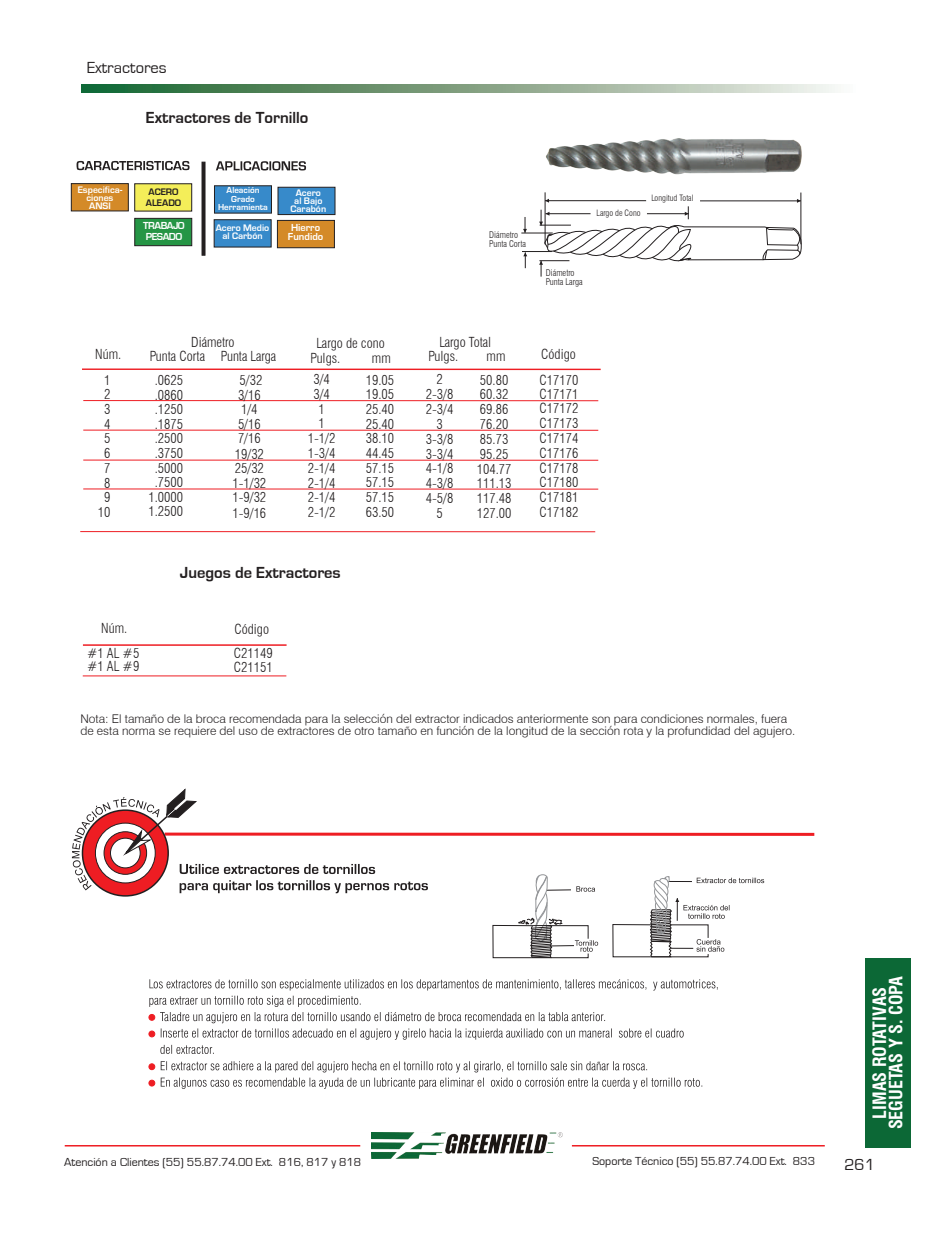
<style>
.page{position:relative;width:936px;height:1234px;background:#fff}
.page>*{position:absolute;margin:0;border:0;box-sizing:border-box;transform-origin:0 0}
.t1{font:700 condensed 18px/16.5px "Swiss 721 BT";color:#fff;text-align:center}
.t2{font:700 16.5px "Eurostile";color:#231f20}
.t3{font:16.5px "Eurostile";color:#231f20}
.t4{font:300 condensed 13.5px/14.7px "Swiss 721 BT";color:#231f20;text-align:center}
.t5{font:300 12px/12px "Swiss 721 BT";color:#231f20}
.t6{font:12px "Eurostile";color:#231f20}
.t7{font:700 10.5px/9px "Eurostile";color:#fff}
.t8{font:700 10.5px/10.5px "Eurostile";letter-spacing:-.05em;color:#fff}
.t9{font:700 9.75px/8.2px "Eurostile";color:#fff;text-align:center}
.t10{font:700 9.75px/10.5px "Eurostile";color:#231f20}
.t11{font:300 condensed 9px/9px "Swiss 721 BT";color:#231f20}
.t12{font:700 9px/8.2px "Eurostile";color:#fff;text-align:center}
.t13{font:300 condensed 8.55px "Swiss 721 BT";color:#231f20}
</style>
<div class="page">
<hr style="left:82px;top:368px;width:518px;height:2px;background:#ee1d23">
<hr style="left:83px;top:400px;width:515px;height:1px;background:#ee1d23">
<hr style="left:83px;top:430px;width:515px;height:1px;background:#ee1d23">
<hr style="left:83px;top:459px;width:515px;height:1px;background:#ee1d23">
<hr style="left:83px;top:488px;width:515px;height:1px;background:#ee1d23">
<hr style="left:80px;top:531px;width:515px;height:1px;background:#ee1d23">
<img style="left:546px;top:138px;width:256px;height:37px">
<hr style="left:521px;top:233px;width:31px;height:1px;background:#231f20">
<hr style="left:522px;top:251px;width:30px;height:1px;background:#231f20">
<hr style="left:545px;top:192px;width:1px;height:52px;background:#231f20">
<hr style="left:800px;top:192px;width:1px;height:52px;background:#231f20">
<svg style="left:523px;top:217px;width:4px;height:16px"></svg>
<svg style="left:523px;top:252px;width:4px;height:16px"></svg>
<svg style="left:539px;top:199px;width:263px;height:77px"></svg>
<hr style="left:165px;top:832px;width:649px;height:3px;background:#ee1d23">
<div style="left:148px;top:1013px;width:7px;height:7px;border:1px solid #ee1d23;border-radius:50%"></div>
<div style="left:148px;top:1030px;width:7px;height:7px;border:1px solid #ee1d23;border-radius:50%"></div>
<div style="left:148px;top:1063px;width:7px;height:6px;border:1px solid #ee1d23;border-radius:50%"></div>
<svg style="left:149px;top:979px;width:568px;height:109px"></svg>
<div style="left:148px;top:1079px;width:7px;height:7px;border:1px solid #ee1d23;border-radius:50%"></div>
<svg style="left:492px;top:874px;width:106px;height:84px"></svg>
<svg style="left:612px;top:876px;width:152px;height:81px"></svg>
<svg style="left:72px;top:788px;width:356px;height:105px"></svg>
<hr style="left:83px;top:675px;width:203px;height:1px;background:#ee1d23">
<hr style="left:83px;top:644px;width:203px;height:1px;background:#ee1d23">
<svg style="left:82px;top:85px;width:753px;height:7px"></svg>
<hr style="left:65px;top:1144px;width:295px;height:2px;background:#ee1d23">
<hr style="left:572px;top:1144px;width:252px;height:2px;background:#ee1d23">
<img style="left:371px;top:1132px;width:191px;height:26px">
<div style="left:864px;top:957px;width:46px;height:190px;background:#0c6836"></div>
<div style="left:277px;top:220px;width:58px;height:28px;background:#d48a28;border:1px solid #231f20"></div>
<svg style="left:77px;top:161px;width:112px;height:9px"></svg>
<svg style="left:216px;top:161px;width:90px;height:9px"></svg>
<hr style="left:202px;top:162px;width:3px;height:93px;background:#231f20">
<div style="left:134px;top:218px;width:58px;height:28px;background:#259545;border:1px solid #231f20"></div>
<div style="left:134px;top:183px;width:58px;height:28px;background:#f4ee59;border:1px solid #231f20"></div>
<div style="left:277px;top:187px;width:58px;height:28px;background:#378aca;border:1px solid #231f20"></div>
<div style="left:214px;top:185px;width:58px;height:28px;background:#378aca;border:1px solid #231f20"></div>
<div style="left:214px;top:219px;width:57px;height:28px;background:#378aca;border:1px solid #231f20"></div>
<div style="left:71px;top:183px;width:58px;height:28px;background:#d48a28;border:1px solid #231f20"></div>
<p class="t3" style="left:87px;top:58px;width:81px">Extractores</p>
<p class="t2" style="left:146px;top:109px;width:164px">Extractores de Tornillo</p>
<p class="t9" style="left:78px;top:185px;width:46px">Especifica&shy;ciones<br>ANSI</p>
<p class="t10" style="left:146px;top:187px;width:37px">ACERO<br>ALEADO</p>
<p class="t12" style="left:218px;top:186px;width:51px">Aleación<br>Grado<br>Herramienta</p>
<p class="t9" style="left:290px;top:188px;width:37px">Acero<br>al Bajo<br>Carabón</p>
<p class="t9" style="left:216px;top:224px;width:55px">Acero Medio al Carbón</p>
<p class="t8" style="left:143px;top:221px;width:43px">TRABAJO<br>PESADO</p>
<p class="t7" style="left:288px;top:223px;width:37px">Hierro<br>Fundido</p>
<p class="t11" style="left:489px;top:230px;width:38px">Diámetro<br>Punta Corta</p>
<p class="t13" style="left:596px;top:207px;width:46px">Largo de Cono</p>
<p class="t13" style="left:651px;top:193px;width:44px">Longitud Total</p>
<p class="t11" style="left:546px;top:268px;width:38px">Diámetro<br>Punta Larga</p>
<p class="t4" style="left:150px;top:336px;width:128px;line-height:13.5px">Diámetro<br>Punta Corta Punta Larga</p>
<p class="t4" style="left:428px;top:336px;width:64px;line-height:13.5px;text-align:left;text-indent:11px">Largo Total<br>Pulgs.</p>
<p class="t4" style="left:310px;top:335px;width:76px;line-height:15.6px;text-align:left;text-indent:6px">Largo de cono<br>Pulgs.</p>
<p class="t4" style="left:95px;top:347px;width:28px">Núm.</p>
<p class="t4" style="left:541px;top:347px;width:36px">Código</p>
<p class="t4" style="left:486px;top:348px;width:20px">mm</p>
<p class="t4" style="left:372px;top:351px;width:20px">mm</p>
<p class="t4" style="left:98px;top:372px;width:14px">1<br>2<br>3<br>4<br>5<br>6<br>7<br>8<br>9<br>10</p>
<p class="t4" style="left:308px;top:371px;width:29px">3/4<br>3/4<br>1<br>1<br>1-1/2<br>1-3/4<br>2-1/4<br>2-1/4<br>2-1/4<br>2-1/2</p>
<p class="t4" style="left:148px;top:372px;width:36px">.0625 .0860 .1250 .1875 .2500 .3750 .5000 .7500<br>1.0000<br>1.2500</p>
<p class="t4" style="left:426px;top:372px;width:29px">2<br>2-3/8<br>2-3/4<br>3<br>3-3/8<br>3-3/4<br>4-1/8<br>4-3/8<br>4-5/8<br>5</p>
<p class="t4" style="left:232px;top:372px;width:35px">5/32<br>3/16<br>1/4<br>5/16<br>7/16<br>19/32<br>25/32<br>1-1/32<br>1-9/32<br>1-9/16</p>
<p class="t4" style="left:366px;top:372px;width:30px;text-align:justify">19.05<br>19.05<br>25.40<br>25.40<br>38.10<br>44.45<br>57.15<br>57.15<br>57.15<br>63.50</p>
<p class="t4" style="left:477px;top:372px;width:36px;text-align:left">50.80<br>60.32<br>69.86<br>76.20<br>85.73<br>95.25<br>104.77<br>111.13<br>117.48<br>127.00</p>
<p class="t2" style="left:180px;top:563px;width:162px">Juegos de Extractores</p>
<p class="t4" style="left:101px;top:620px;width:28px">Núm.</p>
<p class="t4" style="left:234px;top:621px;width:36px">Código</p>
<p class="t4" style="left:87px;top:646px;width:54px;line-height:13.5px;text-align:left">#1 AL #5 #1 AL #9</p>
<p class="t4" style="left:234px;top:646px;width:40px;line-height:13.5px;text-align:left">C21149<br>C21151</p>
<p class="t4" style="left:539px;top:372px;width:40px;text-align:justify">C17170<br>C17171<br>C17172<br>C17173<br>C17174<br>C17176<br>C17178<br>C17180<br>C17181<br>C17182</p>
<p class="t5" style="left:80px;top:712px;width:716px">Nota: El tamaño de la broca recomendada para la selección del extractor indicados anteriormente son para condiciones normales, fuera de esta norma se requiere del uso de extractores de otro tamaño en función de la longitud de la sección rota y la profundidad del agujero.</p>
<h1 class="t1" style="left:871px;top:1129px;width:155px;rotate:-90deg">LIMAS ROTATIVAS<br>SEGUETAS Y S. COPA</h1>
<p class="t6" style="left:64px;top:1154px;width:299px">Atención a Clientes (55) 55.87.74.00 Ext. 816, 817 y 818</p>
<p class="t6" style="left:592px;top:1154px;width:224px">Soporte Técnico (55) 55.87.74.00 Ext. 833</p>
<p class="t3" style="left:844px;top:1155px;width:32px">261</p>
</div>
